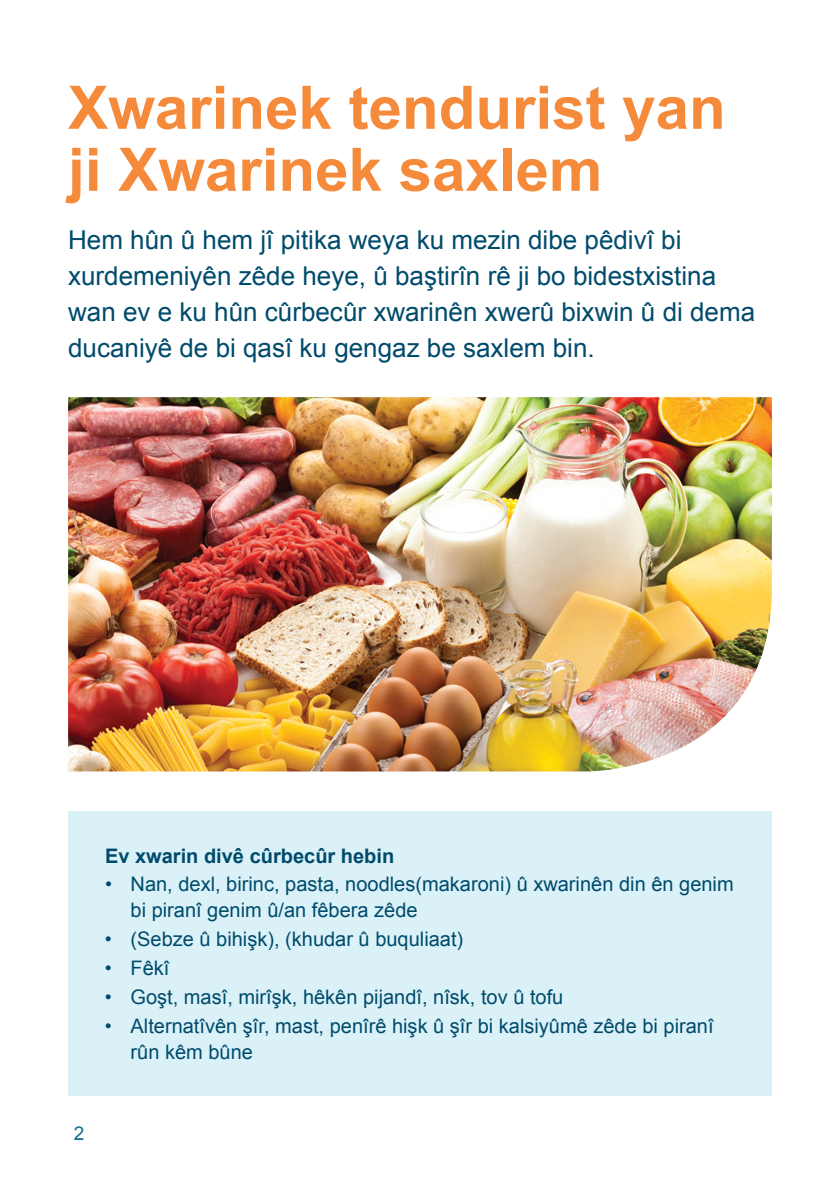
<style>
.page{position:relative;width:840px;height:1191px;background:#fff}
.page>*{position:absolute;margin:0;border:0;box-sizing:border-box;transform-origin:0 0}
.heading_1{font:700 60px/62px "Arial";color:#f58a3b}
.intro_paragraphs{font:26px/36px "Arial";color:#004b6c}
.pull_quuote_in_box_b{font:20px/26px "Arial";color:#004b6c}
.pull_quuote_in_box_b-2{font:700 20px "Arial";color:#004b6c}
.Body{font:19px "Arial";color:#167090}
</style>
<div class="page">
<img style="left:68px;top:397px;width:703px;height:374px">
<div style="left:68px;top:811px;width:703px;height:284px;background:#daf1f8"></div>
<p class="heading_1" style="left:68px;top:78px;width:658px">Xwarinek tendurist yan ji Xwarinek saxlem</p>
<p class="intro_paragraphs" style="left:68px;top:222px;width:688px">Hem hûn û hem jî pitika weya ku mezin dibe pêdivî bi xurdemeniyên zêde heye, û baştirîn rê ji bo bidestxistina wan ev e ku hûn cûrbecûr xwarinên xwerû bixwin û di dema ducaniyê de bi qasî ku gengaz be saxlem bin.</p>
<p class="pull_quuote_in_box_b-2" style="left:105px;top:842px;width:290px">Ev xwarin divê cûrbecûr hebin</p>
<p class="pull_quuote_in_box_b" style="left:130px;top:871px;width:604px;text-indent:-26px">• Nan, dexl, birinc, pasta, noodles(makaroni) û xwarinên din ên genim bi piranî genim û/an fêbera zêde</p>
<p class="pull_quuote_in_box_b" style="left:105px;top:926px;width:359px">• (Sebze û bihişk), (khudar û buquliaat)</p>
<p class="pull_quuote_in_box_b" style="left:105px;top:955px;width:66px">• Fêkî</p>
<p class="pull_quuote_in_box_b" style="left:105px;top:984px;width:459px">• Goşt, masî, mirîşk, hêkên pijandî, nîsk, tov û tofu</p>
<p class="pull_quuote_in_box_b" style="left:130px;top:1013px;width:584px;text-indent:-26px">• Alternatîvên şîr, mast, penîrê hişk û şîr bi kalsiyûmê zêde bi piranî rûn kêm bûne</p>
<p class="Body" style="left:74px;top:1120px;width:12px">2</p>
</div>
